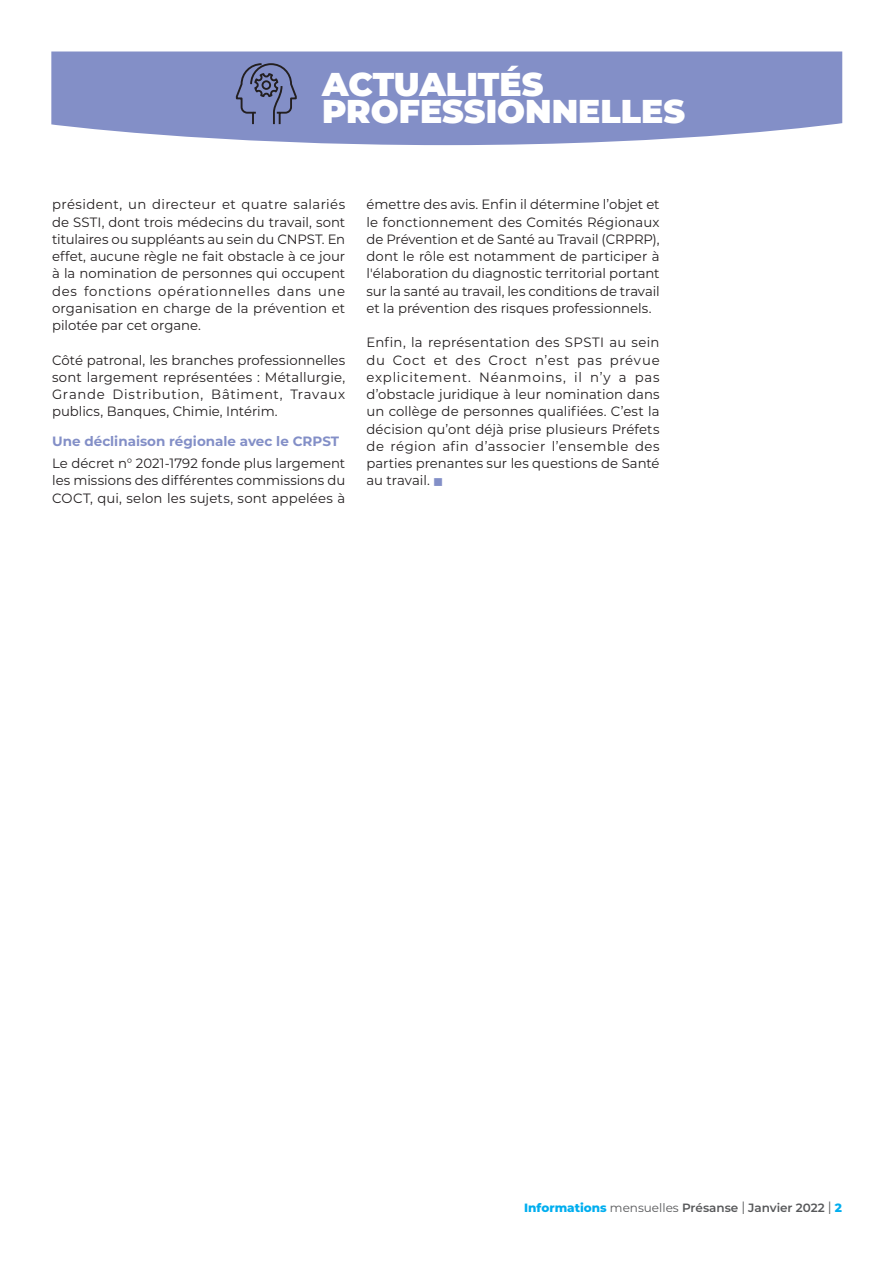
<style>
.page{position:relative;width:893px;height:1263px;background:#fff}
.page>*{position:absolute;margin:0;border:0;box-sizing:border-box;transform-origin:0 0}
.t1{font:900 33px/27px "Montserrat";color:#fff}
.Article_Paragraphes{font:13.5px/17.2px "Montserrat";letter-spacing:.005em;color:#231f20;text-align:justify}
.Article_Intertitre_g{font:700 13.5px "Montserrat";color:#838fc7}
.t2{font:600 12px "Montserrat";color:#57585a}
.s1{color:#838fc7}
.s2{font-weight:800;color:#00aeef}
.s3{font-weight:400}
.s4{font-weight:400;font-size:16.8px}
</style>
<div class="page">
<svg style="left:51px;top:52px;width:791px;height:93px;background:#8c97cb"></svg>
<svg style="left:235px;top:62px;width:63px;height:64px;background:#727baa"></svg>
<h1 class="t1" style="left:322px;top:69px;width:364px">ACTUALITÉS<br>PROFESSIONNELLES</h1>
<p class="Article_Paragraphes" style="left:52px;top:195px;width:295px">président, un directeur et quatre salariés de SSTI, dont trois médecins du travail, sont titulaires ou suppléants au sein du CNPST. En effet, aucune règle ne fait obstacle à ce jour à la nomination de personnes qui occupent des fonctions opérationnelles dans une organisation en charge de la prévention et pilotée par cet organe.</p>
<p class="Article_Paragraphes" style="left:52px;top:351px;width:295px">Côté patronal, les branches professionnelles sont largement représentées : Métallurgie, Grande Distribution, Bâtiment, Travaux publics, Banques, Chimie, Intérim.</p>
<p class="Article_Intertitre_g" style="left:52px;top:432px;width:289px">Une déclinaison régionale avec le CRPST</p>
<p class="Article_Paragraphes" style="left:52px;top:454px;width:295px">Le décret n° 2021-1792 fonde plus largement les missions des différentes commissions du COCT, qui, selon les sujets, sont appelées à</p>
<p class="Article_Paragraphes" style="left:366px;top:195px;width:295px">émettre des avis. Enfin il détermine l’objet et le fonctionnement des Comités Régionaux de Prévention et de Santé au Travail (CRPRP), dont le rôle est notamment de participer à l'élaboration du diagnostic territorial portant sur la santé au travail, les conditions de travail et la prévention des risques professionnels.</p>
<p class="Article_Paragraphes" style="left:366px;top:333px;width:295px">Enfin, la représentation des SPSTI au sein du Coct et des Croct n’est pas prévue explicitement. Néanmoins, il n’y a pas d’obstacle juridique à leur nomination dans un collège de personnes qualifiées. C’est la décision qu’ont déjà prise plusieurs Préfets de région afin d’associer l’ensemble des parties prenantes sur les questions de Santé au travail. <span class="s1">■</span></p>
<p class="t2" style="left:524px;top:1199px;width:319px"><span class="s2">Informations</span> <span class="s3">mensuelles</span> Présanse <span class="s4">l</span> Janvier 2022 <span class="s4">l</span> <span class="s2">2</span></p>
</div>
